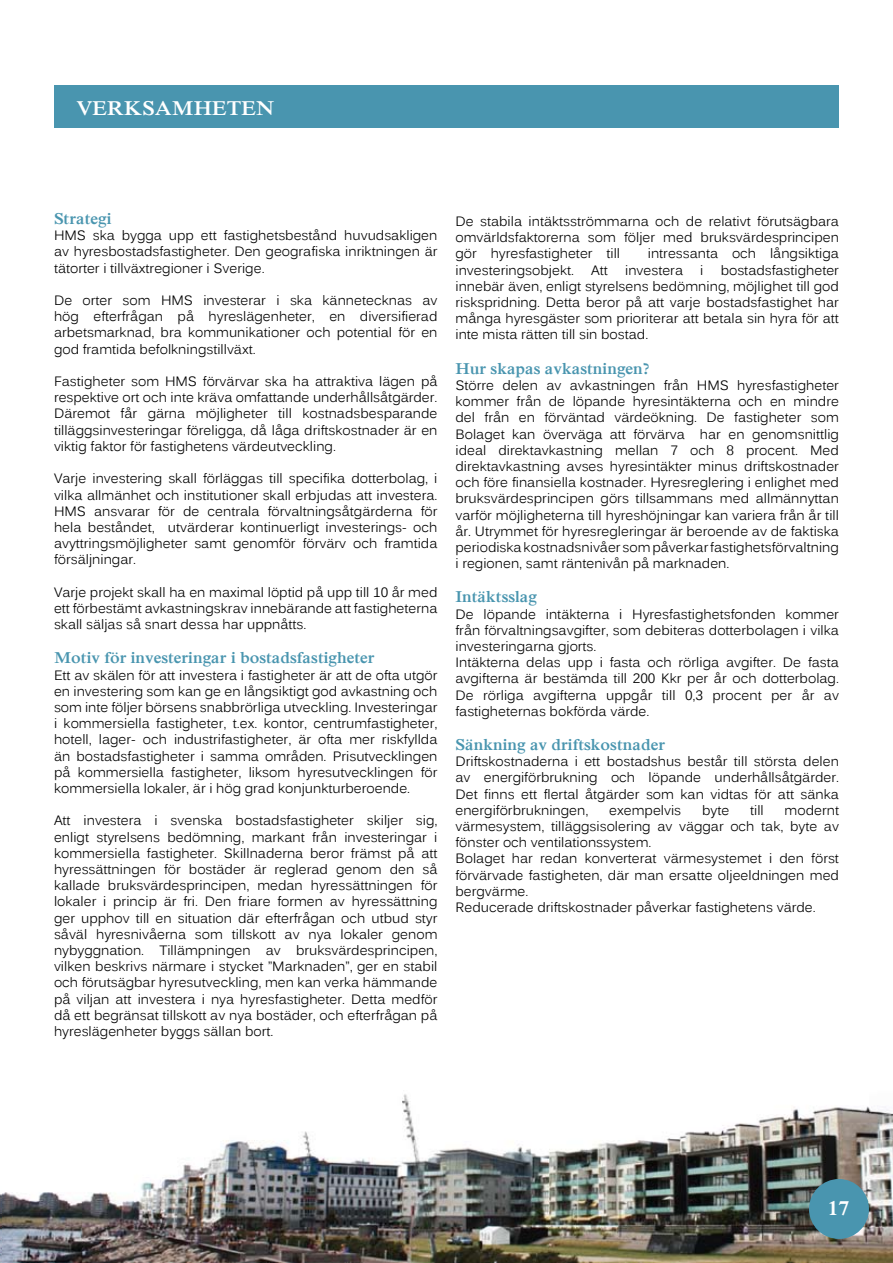
<style>
.page{position:relative;width:893px;height:1263px;background:#fff}
.page>*{position:absolute;margin:0;border:0;box-sizing:border-box;transform-origin:0 0}
.t1{font:700 21px "Iskoola Pota";color:#fff}
.t2{font:700 16.5px "Iskoola Pota";color:#4995af}
.t3{font:13.5px/16.2px "Kalinga";color:#000;text-align:justify}
</style>
<div class="page">
<img style="left:0;top:1193px;width:3px;height:70px">
<img style="left:3px;top:1094px;width:890px;height:169px">
<div style="left:809px;top:1179px;width:60px;height:60px;background:#4995af;border-radius:50%"></div>
<div style="left:54px;top:85px;width:785px;height:43px;background:#4995af"></div>
<h1 class="t1" style="left:77px;top:97px;width:199px">VERKSAMHETEN</h1>
<p class="t2" style="left:54px;top:209px;width:59px">Strategi</p>
<p class="t3" style="left:54px;top:229px;width:385px">HMS ska bygga upp ett fastighetsbestånd huvudsakligen av hyresbostadsfastigheter. Den geografiska inriktningen är tätorter i tillväxtregioner i Sverige.</p>
<p class="t3" style="left:54px;top:293px;width:385px">De orter som HMS investerar i ska kännetecknas av hög efterfrågan på hyreslägenheter, en diversifierad arbetsmarknad, bra kommunikationer och potential för en god framtida befolkningstillväxt.</p>
<p class="t3" style="left:54px;top:374px;width:385px">Fastigheter som HMS förvärvar ska ha attraktiva lägen på respektive ort och inte kräva omfattande underhållsåtgärder.<br>Däremot får gärna möjligheter till kostnadsbesparande tilläggsinvesteringar föreligga, då låga driftskostnader är en viktig faktor för fastighetens värdeutveckling.</p>
<p class="t3" style="left:54px;top:472px;width:385px">Varje investering skall förläggas till specifika dotterbolag, i vilka allmänhet och institutioner skall erbjudas att investera.<br>HMS ansvarar för de centrala förvaltningsåtgärderna för hela beståndet, utvärderar kontinuerligt investerings- och avyttringsmöjligheter samt genomför förvärv och framtida försäljningar.</p>
<p class="t3" style="left:54px;top:585px;width:385px">Varje projekt skall ha en maximal löptid på upp till 10 år med ett förbestämt avkastningskrav innebärande att fastigheterna skall säljas så snart dessa har uppnåtts.</p>
<p class="t2" style="left:54px;top:648px;width:322px">Motiv för investeringar i bostadsfastigheter</p>
<p class="t3" style="left:54px;top:668px;width:385px">Ett av skälen för att investera i fastigheter är att de ofta utgör en investering som kan ge en långsiktigt god avkastning och som inte följer börsens snabbrörliga utveckling. Investeringar i kommersiella fastigheter, t.ex. kontor, centrumfastigheter, hotell, lager- och industrifastigheter, är ofta mer riskfyllda än bostadsfastigheter i samma områden. Prisutvecklingen på kommersiella fastigheter, liksom hyresutvecklingen för kommersiella lokaler, är i hög grad konjunkturberoende.</p>
<p class="t3" style="left:54px;top:814px;width:385px">Att investera i svenska bostadsfastigheter skiljer sig, enligt styrelsens bedömning, markant från investeringar i kommersiella fastigheter. Skillnaderna beror främst på att hyressättningen för bostäder är reglerad genom den så kallade bruksvärdesprincipen, medan hyressättningen för lokaler i princip är fri. Den friare formen av hyressättning ger upphov till en situation där efterfrågan och utbud styr såväl hyresnivåerna som tillskott av nya lokaler genom nybyggnation. Tillämpningen av bruksvärdesprincipen, vilken beskrivs närmare i stycket ”Marknaden”, ger en stabil och förutsägbar hyresutveckling, men kan verka hämmande på viljan att investera i nya hyresfastigheter. Detta medför då ett begränsat tillskott av nya bostäder, och efterfrågan på hyreslägenheter byggs sällan bort.</p>
<p class="t3" style="left:455px;top:214px;width:385px">De stabila intäktsströmmarna och de relativt förutsägbara omvärldsfaktorerna som följer med bruksvärdesprincipen gör hyresfastigheter till</p>
<p class="t3" style="left:648px;top:247px;width:193px">intressanta och långsiktiga</p>
<p class="t3" style="left:455px;top:263px;width:385px;text-indent:265px">bostadsfastigheter innebär även, enligt styrelsens bedömning, möjlighet till god riskspridning. Detta beror på att varje bostadsfastighet har många hyresgäster som prioriterar att betala sin hyra för att inte mista rätten till sin bostad.</p>
<p class="t2" style="left:455px;top:359px;width:196px">Hur skapas avkastningen?</p>
<p class="t3" style="left:455px;top:378px;width:385px">Större delen av avkastningen från HMS hyresfastigheter kommer från de löpande hyresintäkterna och en mindre del från en förväntad värdeökning. De fastigheter som Bolaget kan överväga att förvärva har en genomsnittlig ideal direktavkastning mellan 7 och 8 procent. Med direktavkastning avses hyresintäkter minus driftskostnader och före finansiella kostnader. Hyresreglering i enlighet med bruksvärdesprincipen görs tillsammans med allmännyttan varför möjligheterna till hyreshöjningar kan variera från år till år. Utrymmet för hyresregleringar är beroende av de faktiska periodiska kostnadsnivåer som påverkar fastighetsförvaltning i regionen, samt räntenivån på marknaden.</p>
<p class="t2" style="left:455px;top:587px;width:83px">Intäktsslag</p>
<p class="t3" style="left:455px;top:607px;width:385px;text-align:left">De löpande intäkterna i Hyresfastighetsfonden kommer från förvaltningsavgifter, som debiteras dotterbolagen i vilka investeringarna gjorts.<br>Intäkterna delas upp i fasta och rörliga avgifter. De fasta avgifterna är bestämda till 200 Kkr per år och dotterbolag.<br>De rörliga avgifterna uppgår till 0,3 procent per år av fastigheternas bokförda värde.</p>
<p class="t2" style="left:455px;top:735px;width:211px">Sänkning av driftskostnader</p>
<p class="t3" style="left:455px;top:754px;width:385px">Driftskostnaderna i ett bostadshus består till största delen av energiförbrukning och löpande underhållsåtgärder.<br>Det finns ett flertal åtgärder som kan vidtas för att sänka energiförbrukningen,</p>
<p class="t3" style="left:455px;top:263px;width:120px">investeringsobjekt.</p>
<p class="t3" style="left:591px;top:263px;width:18px">Att</p>
<p class="t3" style="left:625px;top:263px;width:59px">investera</p>
<p class="t3" style="left:700px;top:263px;width:5px">i</p>
<p class="t3" style="left:455px;top:803px;width:385px;text-align:left;text-indent:329px">modernt värmesystem, tilläggsisolering av väggar och tak, byte av fönster och ventilationssystem.<br>Bolaget har redan konverterat värmesystemet i den först förvärvade fastigheten, där man ersatte oljeeldningen med bergvärme.<br>Reducerade driftskostnader påverkar fastighetens värde.</p>
<p class="t3" style="left:609px;top:803px;width:74px">exempelvis</p>
<p class="t3" style="left:702px;top:803px;width:29px">byte</p>
<p class="t3" style="left:750px;top:803px;width:15px">till</p>
<h1 class="t1" style="left:827px;top:1196px;width:23px">17</h1>
</div>
